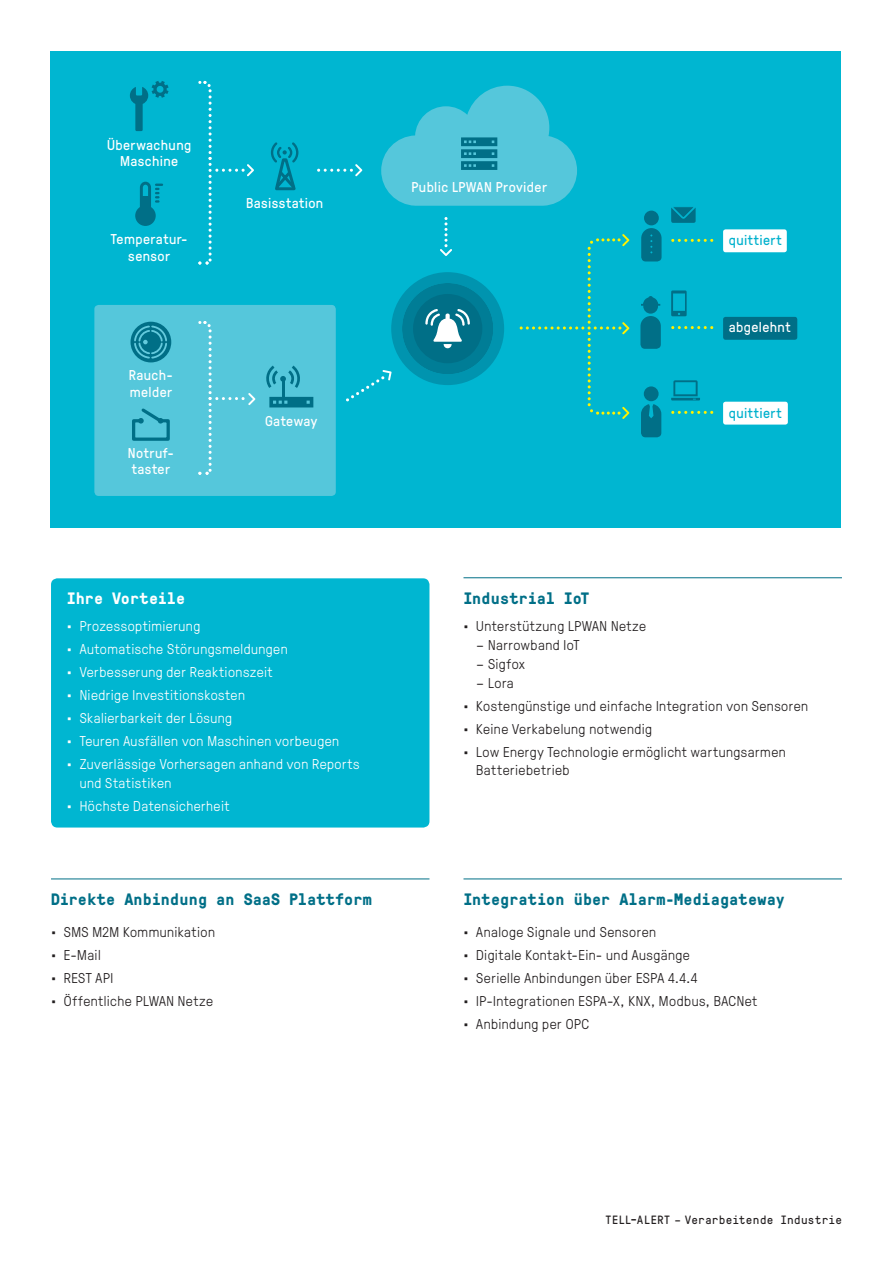
<style>
.page{position:relative;width:893px;height:1263px;background:#fff}
.page>*{position:absolute;margin:0;border:0;box-sizing:border-box;transform-origin:0 0}
.t1{font:700 16.5px "GT Pressura Mono";letter-spacing:.01em;color:#006f87}
.t2{font:700 16.5px "GT Pressura Mono";color:#fff}
.t3{font:300 14.25px/18.8px "GT Pressura";letter-spacing:.03em;color:#231f20}
.t4{font:300 14.25px/18.8px "GT Pressura";letter-spacing:.03em;color:#fff}
.t5{font:14.25px/16.5px "GT Pressura";letter-spacing:.03em;color:#fff;text-align:center}
.t6{font:14.25px "GT Pressura";letter-spacing:.03em;color:#00b1cd}
.t7{font:12px "GT Pressura Mono";letter-spacing:.02em;color:#231f20}
</style>
<div class="page">
<hr style="left:51px;top:878px;width:378px;height:1px;background:#006f87">
<hr style="left:463px;top:878px;width:379px;height:1px;background:#006f87">
<hr style="left:463px;top:577px;width:379px;height:1px;background:#006f87">
<div style="left:51px;top:578px;width:378px;height:249px;background:#00b6d1;border-radius:6px"></div>
<div style="left:50px;top:51px;width:791px;height:476px;background:#00b6d1"></div>
<div style="left:94px;top:305px;width:242px;height:191px;background:#55c7db;border-radius:4px"></div>
<svg style="left:671px;top:207px;width:25px;height:16px"></svg>
<svg style="left:671px;top:380px;width:29px;height:20px"></svg>
<svg style="left:671px;top:290px;width:16px;height:26px"></svg>
<svg style="left:640px;top:296px;width:21px;height:53px"></svg>
<svg style="left:641px;top:386px;width:20px;height:51px"></svg>
<svg style="left:641px;top:211px;width:21px;height:50px"></svg>
<div style="left:723px;top:229px;width:64px;height:23px;background:#fff;border-radius:3px"></div>
<div style="left:723px;top:317px;width:74px;height:23px;background:#006f87;border-radius:3px"></div>
<div style="left:723px;top:402px;width:65px;height:23px;background:#fff;border-radius:3px"></div>
<svg style="left:130px;top:81px;width:39px;height:23px"></svg>
<div style="left:135px;top:102px;width:8px;height:29px;background:#006f87"></div>
<div style="left:135px;top:205px;width:21px;height:21px;background:#006f87;border-radius:50%"></div>
<svg style="left:138px;top:181px;width:24px;height:30px"></svg>
<svg style="left:271px;top:142px;width:27px;height:49px"></svg>
<svg style="left:381px;top:86px;width:196px;height:120px"></svg>
<div style="left:131px;top:322px;width:40px;height:40px;background:#006f87;border-radius:50%"></div>
<svg style="left:133px;top:324px;width:35px;height:36px"></svg>
<svg style="left:269px;top:397px;width:44px;height:10px"></svg>
<hr style="left:282px;top:377px;width:2px;height:22px;background:#006f87">
<svg style="left:266px;top:366px;width:34px;height:22px"></svg>
<svg style="left:132px;top:408px;width:38px;height:33px"></svg>
<svg style="left:671px;top:239px;width:42px;height:3px"></svg>
<svg style="left:671px;top:326px;width:42px;height:3px"></svg>
<svg style="left:671px;top:411px;width:42px;height:3px"></svg>
<svg style="left:198px;top:81px;width:56px;height:184px"></svg>
<svg style="left:317px;top:164px;width:45px;height:12px"></svg>
<svg style="left:198px;top:321px;width:57px;height:154px"></svg>
<svg style="left:440px;top:217px;width:12px;height:39px"></svg>
<svg style="left:520px;top:234px;width:109px;height:185px"></svg>
<svg style="left:346px;top:272px;width:158px;height:129px"></svg>
<p class="t5" style="left:107px;top:136px;width:86px">Überwachung<br>Maschine</p>
<p class="t5" style="left:111px;top:230px;width:78px">Temperatur&shy;sensor</p>
<p class="t5" style="left:129px;top:366px;width:46px;text-align:left">Rauch&shy;melder</p>
<p class="t5" style="left:128px;top:444px;width:47px;text-align:left">Notruf&shy;taster</p>
<p class="t5" style="left:246px;top:194px;width:79px">Basisstation</p>
<p class="t5" style="left:265px;top:412px;width:54px">Gateway</p>
<p class="t5" style="left:411px;top:178px;width:137px">Public LPWAN Provider</p>
<p class="t6" style="left:729px;top:230px;width:54px">quittiert</p>
<p class="t5" style="left:729px;top:318px;width:63px">abgelehnt</p>
<p class="t6" style="left:729px;top:402px;width:54px">quittiert</p>
<p class="t2" style="left:67px;top:586px;width:120px">Ihre Vorteile</p>
<p class="t4" style="left:67px;top:616px;width:135px">• Prozessoptimierung</p>
<p class="t4" style="left:67px;top:639px;width:222px">• Automatische Störungsmeldungen</p>
<p class="t4" style="left:67px;top:662px;width:207px">• Verbesserung der Reaktionszeit</p>
<p class="t4" style="left:67px;top:685px;width:180px">• Niedrige Investitionskosten</p>
<p class="t4" style="left:67px;top:708px;width:167px">• Skalierbarkeit der Lösung</p>
<p class="t4" style="left:67px;top:731px;width:274px">• Teuren Ausfällen von Maschinen vorbeugen</p>
<p class="t4" style="left:80px;top:754px;width:281px;text-indent:-13px">• Zuverlässige Vorhersagen anhand von Reports und Statistiken</p>
<p class="t4" style="left:67px;top:796px;width:164px">• Höchste Datensicherheit</p>
<p class="t1" style="left:51px;top:887px;width:322px">Direkte Anbindung an SaaS Plattform</p>
<p class="t3" style="left:51px;top:921px;width:165px">• SMS M2M Kommunikation</p>
<p class="t3" style="left:51px;top:944px;width:51px">• E-Mail</p>
<p class="t3" style="left:51px;top:967px;width:64px">• REST API</p>
<p class="t3" style="left:51px;top:990px;width:164px">• Öffentliche PLWAN Netze</p>
<p class="t1" style="left:463px;top:586px;width:128px">Industrial IoT</p>
<p class="t3" style="left:463px;top:616px;width:184px">• Unterstützung LPWAN Netze</p>
<p class="t3" style="left:476px;top:635px;width:105px">– Narrowband IoT</p>
<p class="t3" style="left:476px;top:654px;width:50px">– Sigfox</p>
<p class="t3" style="left:476px;top:672px;width:39px">– Lora</p>
<p class="t3" style="left:463px;top:695px;width:346px">• Kostengünstige und einfache Integration von Sensoren</p>
<p class="t3" style="left:463px;top:718px;width:190px">• Keine Verkabelung notwendig</p>
<p class="t3" style="left:476px;top:741px;width:311px;text-indent:-13px">• Low Energy Technologie ermöglicht wartungsarmen<br>Batteriebetrieb</p>
<p class="t1" style="left:463px;top:887px;width:323px">Integration über Alarm-Mediagateway</p>
<p class="t3" style="left:463px;top:921px;width:194px">• Analoge Signale und Sensoren</p>
<p class="t3" style="left:463px;top:944px;width:228px">• Digitale Kontakt-Ein- und Ausgänge</p>
<p class="t3" style="left:463px;top:967px;width:236px">• Serielle Anbindungen über ESPA 4.4.4</p>
<p class="t3" style="left:463px;top:990px;width:295px">• IP-Integrationen ESPA-X, KNX, Modbus, BACNet</p>
<p class="t3" style="left:463px;top:1013px;width:127px">• Anbindung per OPC</p>
<p class="t7" style="left:605px;top:1211px;width:238px">TELL-ALERT – Verarbeitende Industrie</p>
</div>
